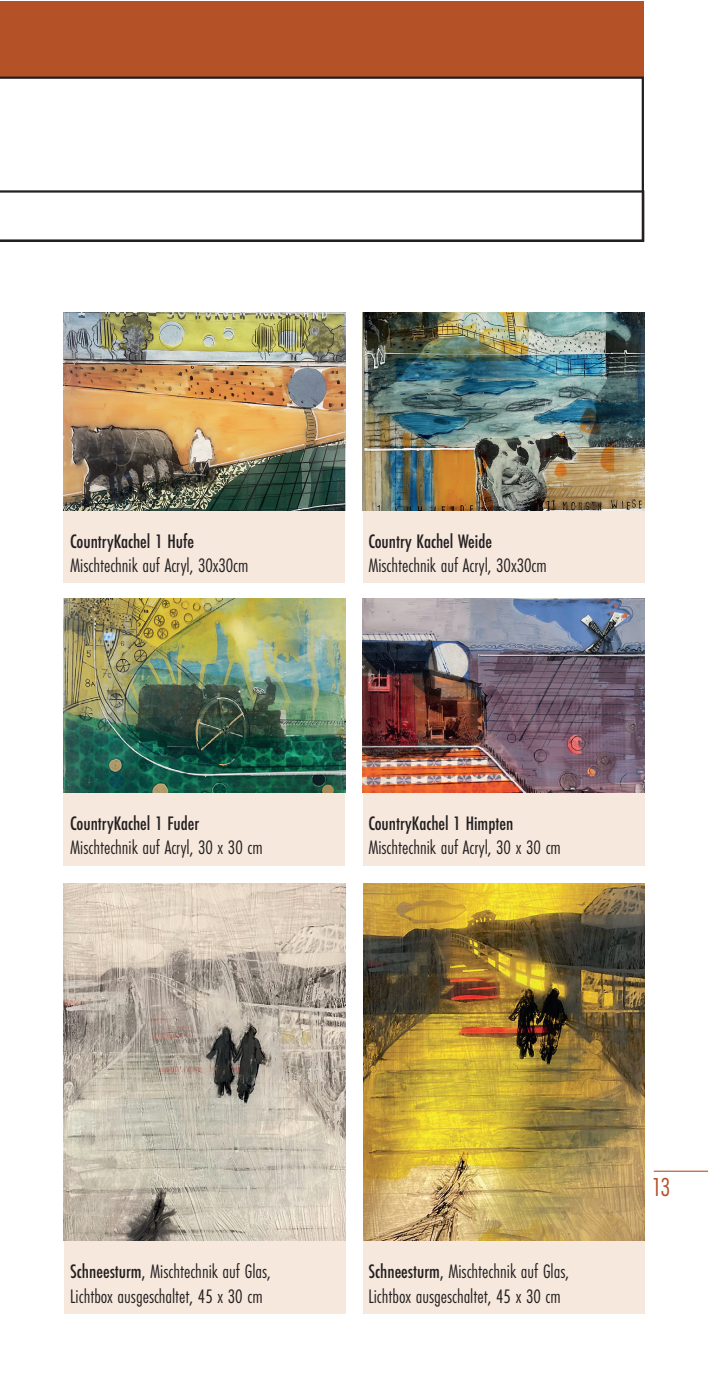
<style>
.page{position:relative;width:708px;height:1378px;background:#fff}
.page>*{position:absolute;margin:0;border:0;box-sizing:border-box;transform-origin:0 0}
.t1{font:27px "Futura PT Cond";color:#b55126}
.t2{font:20.25px/24.3px "Futura PT Cond";color:#231f20}
.t3{font:500 20.25px "Futura PT Cond";color:#231f20}
.s1{font-weight:500}
</style>
<div class="page">
<hr style="left:654px;top:1170px;width:54px;height:1px;background:#b55126">
<div style="left:0;top:1px;width:644px;height:76px;background:#b55126"></div>
<svg style="left:0;top:77px;width:644px;height:165px"></svg>
<div style="left:64px;top:329px;width:281px;height:254px;background:#f6e8dd"></div>
<div style="left:363px;top:328px;width:281px;height:255px;background:#f6e8dd"></div>
<img style="left:64px;top:313px;width:281px;height:197px">
<img style="left:363px;top:313px;width:281px;height:197px">
<div style="left:64px;top:1035px;width:281px;height:278px;background:#f6e8dd"></div>
<div style="left:363px;top:1035px;width:281px;height:278px;background:#f6e8dd"></div>
<img style="left:64px;top:883px;width:281px;height:357px">
<img style="left:363px;top:883px;width:281px;height:357px">
<div style="left:64px;top:611px;width:281px;height:254px;background:#f6e8dd"></div>
<div style="left:363px;top:610px;width:281px;height:255px;background:#f6e8dd"></div>
<img style="left:64px;top:598px;width:281px;height:194px">
<img style="left:363px;top:598px;width:281px;height:194px">
<p class="t3" style="left:70px;top:529px;width:125px">CountryKachel 1 Hufe</p>
<p class="t2" style="left:70px;top:553px;width:180px">Mischtechnik auf Acryl, 30x30cm</p>
<p class="t3" style="left:70px;top:811px;width:131px">CountryKachel 1 Fuder</p>
<p class="t2" style="left:70px;top:835px;width:194px">Mischtechnik auf Acryl, 30 x 30 cm</p>
<p class="t3" style="left:368px;top:529px;width:125px">Country Kachel Weide</p>
<p class="t2" style="left:368px;top:553px;width:180px">Mischtechnik auf Acryl, 30x30cm</p>
<p class="t3" style="left:368px;top:811px;width:146px">CountryKachel 1 Himpten</p>
<p class="t2" style="left:368px;top:835px;width:194px">Mischtechnik auf Acryl, 30 x 30 cm</p>
<p class="t2" style="left:70px;top:1259px;width:202px"><span class="s1">Schneesturm,</span> Mischtechnik auf Glas,<br>Lichtbox ausgeschaltet, 45 x 30 cm</p>
<p class="t2" style="left:368px;top:1259px;width:202px"><span class="s1">Schneesturm,</span> Mischtechnik auf Glas,<br>Lichtbox ausgeschaltet, 45 x 30 cm</p>
<h1 class="t1" style="left:652px;top:1171px;width:20px">13</h1>
</div>
